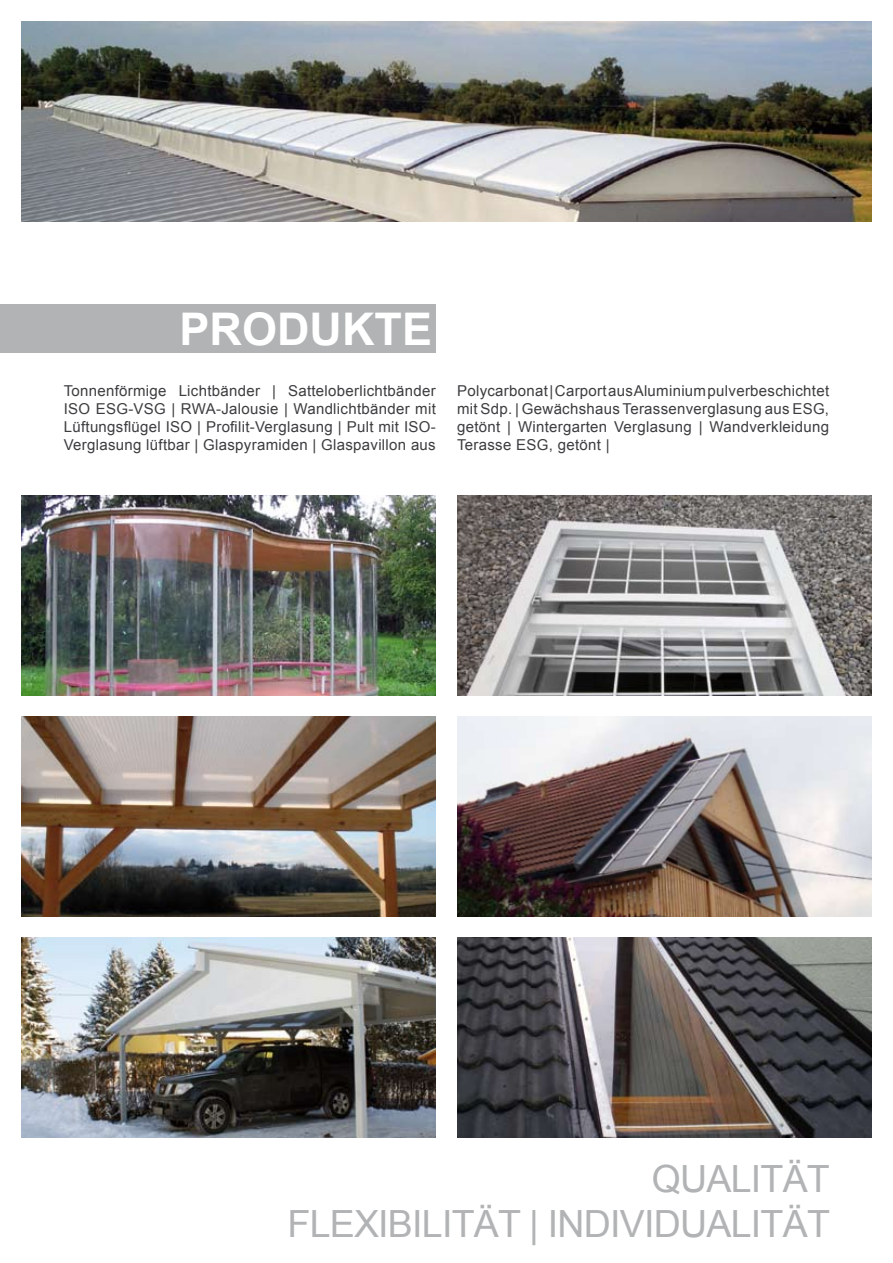
<style>
.page{position:relative;width:893px;height:1263px;background:#fff}
.page>*{position:absolute;margin:0;border:0;box-sizing:border-box;transform-origin:0 0}
.t1{font:700 45px "Arial";color:#fff}
.t2{font:37.5px/45px "Arial";letter-spacing:-.02em;color:#b1b3b4;text-align:right}
.t3{font:15px/18px "Arial";letter-spacing:.02em;color:#3d3d40;text-align:justify}
</style>
<div class="page">
<img style="left:21px;top:495px;width:415px;height:200px">
<img style="left:457px;top:495px;width:415px;height:200px">
<img style="left:21px;top:21px;width:851px;height:200px">
<img style="left:21px;top:717px;width:415px;height:200px">
<img style="left:457px;top:717px;width:415px;height:200px">
<img style="left:21px;top:938px;width:415px;height:199px">
<img style="left:457px;top:938px;width:415px;height:199px">
<div style="left:0;top:304px;width:436px;height:48px;background:#b1b3b4"></div>
<h1 class="t1" style="left:180px;top:299px;width:254px">PRODUKTE</h1>
<p class="t3" style="left:64px;top:382px;width:374px">Tonnenförmige Lichtbänder | Satteloberlichtbänder I SO ESG-VSG | RWA-Jalousie | Wandlichtbänder mit Lüftungsflügel ISO | Profilit-Verglasung | Pult mit ISO-Verglasung lüftbar | Glaspyramiden | Glaspavillon aus</p>
<p class="t3" style="left:457px;top:382px;width:374px">Polycarbonat | Carport aus Aluminium pulverbeschichtet mit Sdp. | Gewächshaus Terassenverglasung aus ESG, getönt | Wintergarten Verglasung | Wandverkleidung Terasse ESG, getönt |</p>
<h2 class="t2" style="left:287px;top:1157px;width:531px">Qual ität<br>Flexibilität | I ndividualität</h2>
</div>
